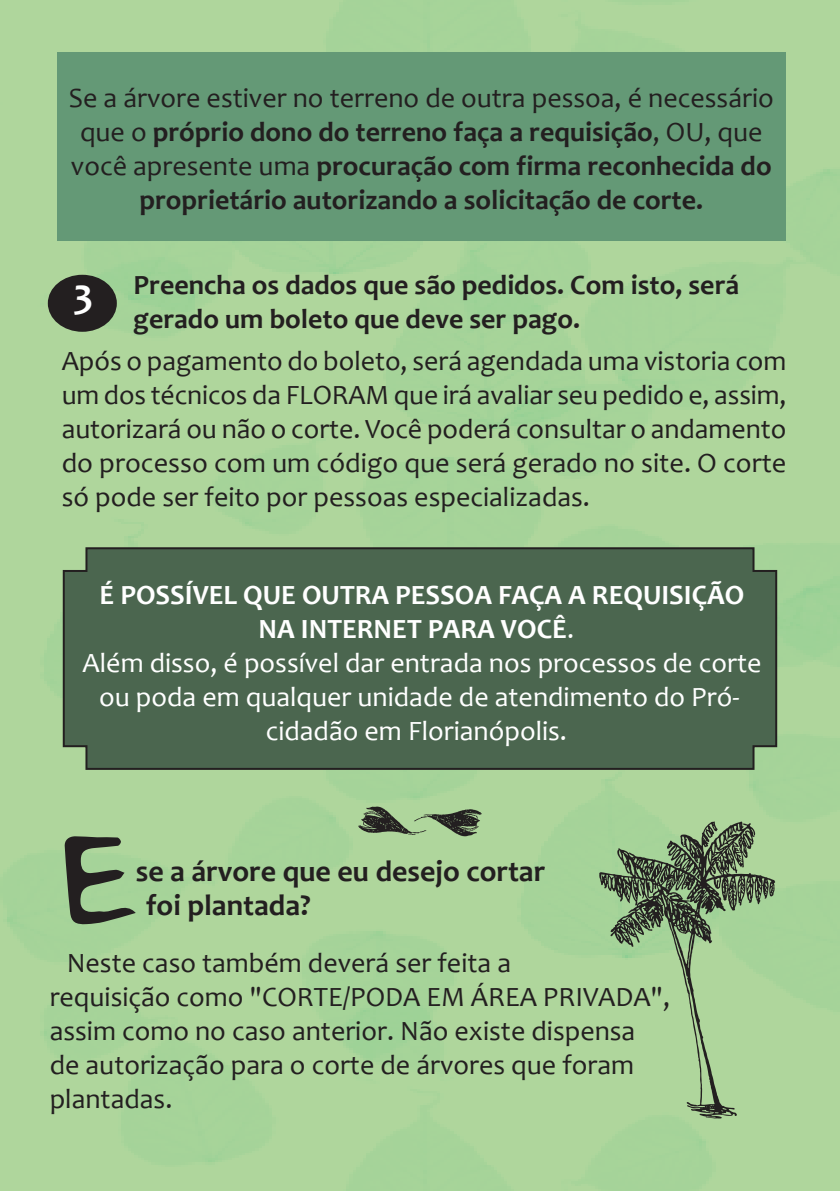
<style>
.page{position:relative;width:840px;height:1191px;background:#fff}
.page>*{position:absolute;margin:0;border:0;box-sizing:border-box;transform-origin:0 0}
.t1{font:700 30px/34px "Candara";color:#231f20}
.t2{font:28px/34px "Candara";color:#231f20;text-align:justify}
.t3{font:700 28px/34px "Candara";color:#231f20}
.t4{font:28px/34px "Candara";color:#fff;text-align:center}
.s1{font-weight:400}
.s2{font-size:42px;color:#fff}
.s3{font-weight:700}
</style>
<div class="page">
<img style="left:0;top:0;width:839px;height:1191px">
<div style="left:48px;top:275px;width:69px;height:57px;background:#231f20;border-radius:50%"></div>
<div style="left:62px;top:546px;width:715px;height:225px;background:#4b664f"></div>
<svg style="left:358px;top:806px;width:123px;height:30px"></svg>
<svg style="left:64px;top:836px;width:72px;height:88px"></svg>
<svg style="left:599px;top:821px;width:176px;height:297px;fill:#afd69c"></svg>
<div style="left:57px;top:52px;width:728px;height:189px;background:#649976"></div>
<p class="t3" style="left:69px;top:80px;width:706px;text-align:center"><span class="s1">Se a árvore estiver no terreno de outra pessoa, é necessário que o</span> próprio dono do terreno faça a requisição<span class="s1">, OU, que você apresente uma</span> procuração com firma reconhecida do proprietário autorizando a solicitação de corte.</p>
<p class="t3" style="left:133px;top:268px;width:606px;text-indent:-60px"><span class="s2">3</span> Preencha os dados que são pedidos. Com isto, será gerado um boleto que deve ser pago.</p>
<p class="t2" style="left:62px;top:344px;width:725px">Após o pagamento do boleto, será agendada uma vistoria com um dos técnicos da FLORAM que irá avaliar seu pedido e, assim, autorizará ou não o corte. Você poderá consultar o andamento do processo com um código que será gerado no site. O corte só pode ser feito por pessoas especializadas.</p>
<p class="t4" style="left:83px;top:577px;width:680px"><span class="s3">É POSSÍVEL QUE OUTRA PESSOA FAÇA A REQUISIÇÃO NA INTERNET PARA VOCÊ</span>.<br>Além disso, é possível dar entrada nos processos de corte ou poda em qualquer unidade de atendimento do Pró&shy;cidadão em Florianópolis.</p>
<p class="t1" style="left:146px;top:854px;width:401px;text-indent:-10px">se a árvore que eu desejo cortar foi plantada?</p>
<p class="t2" style="left:50px;top:945px;width:622px;text-align:left;text-indent:17px">Neste caso também deverá ser feita a<br>requisição como "CORTE/PODA EM ÁREA PRIVADA", assim como no caso anterior. Não existe dispensa de autorização para o corte de árvores que foram plantadas.</p>
</div>
